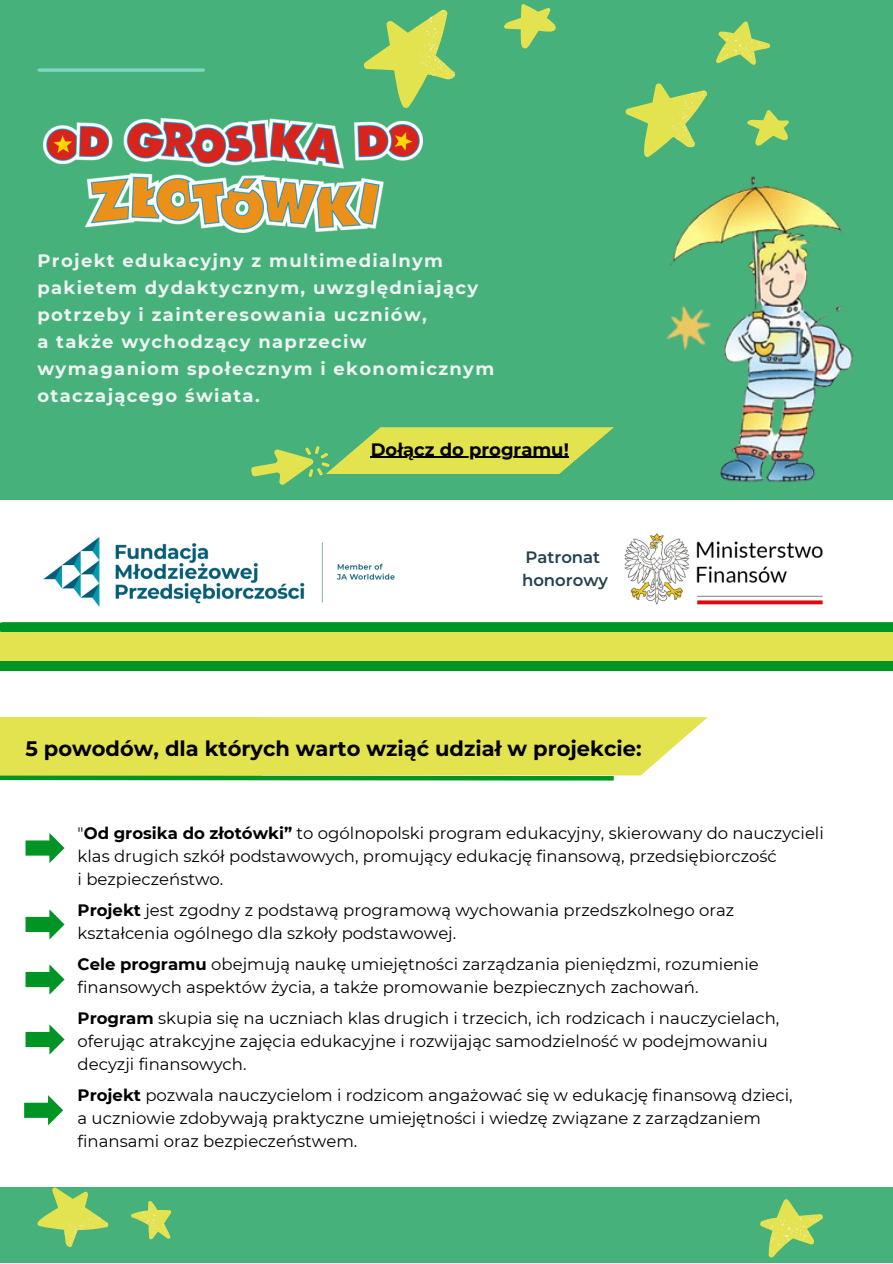
<style>
.page{position:relative;width:893px;height:1264px;background:#fff}
.page>*{position:absolute;margin:0;border:0;box-sizing:border-box;transform-origin:0 0}
.t1{font:700 21px "Montserrat";color:#000}
.t2{font:700 18px/27px "Montserrat";letter-spacing:.075em;color:#eef3f4}
.t3{font:700 18px "Montserrat";color:#000}
.t4{font:16.5px/23px "Montserrat";color:#000}
.t5{font:600 16.5px "Montserrat";color:#22404d}
.s1{font-weight:700}
</style>
<div class="page">
<div style="left:0;top:0;width:892px;height:500px;background:#46b17b"></div>
<svg style="left:39px;top:68px;width:164px;height:4px"></svg>
<img style="left:43px;top:537px;width:352px;height:70px">
<img style="left:624px;top:533px;width:199px;height:72px">
<svg style="left:251px;top:427px;width:363px;height:58px"></svg>
<div style="left:0;top:1187px;width:892px;height:75px;background:#46b17b"></div>
<img style="left:666px;top:176px;width:187px;height:307px">
<img style="left:44px;top:118px;width:378px;height:115px">
<svg style="left:625px;top:21px;width:164px;height:136px"></svg>
<svg style="left:363px;top:4px;width:193px;height:104px"></svg>
<div style="left:3px;top:622px;width:889px;height:10px;background:#009424"></div>
<div style="left:0;top:661px;width:892px;height:10px;background:#009424"></div>
<div style="left:0;top:632px;width:892px;height:29px;background:#e3e24f"></div>
<svg style="left:0;top:717px;width:707px;height:64px;background:#d7df58"></svg>
<svg style="left:760px;top:1199px;width:63px;height:59px"></svg>
<svg style="left:37px;top:1187px;width:135px;height:60px"></svg>
<svg style="left:26px;top:833px;width:39px;height:30px"></svg>
<svg style="left:26px;top:909px;width:39px;height:30px"></svg>
<svg style="left:26px;top:964px;width:39px;height:30px"></svg>
<svg style="left:26px;top:1024px;width:39px;height:30px"></svg>
<svg style="left:24px;top:1095px;width:39px;height:30px"></svg>
<p class="t2" style="left:37px;top:247px;width:442px">Projekt edukacyjny z multimedialnym pakietem dydaktycznym, uwzględniający potrzeby i zainteresowania uczniów,</p>
<p class="t2" style="left:37px;top:328px;width:458px">a także wychodzący naprzeciw wymaganiom społecznym i ekonomicznym otaczającego świata.</p>
<p class="t3" style="left:371px;top:438px;width:200px">Dołącz do programu!</p>
<p class="t5" style="left:525px;top:547px;width:76px">Patronat</p>
<p class="t5" style="left:522px;top:570px;width:88px">honorowy</p>
<p class="t1" style="left:26px;top:735px;width:617px">5 powodów, dla których warto wziąć udział w projekcie:</p>
<p class="t4" style="left:78px;top:821px;width:747px">"<span class="s1">Od grosika do złotówki”</span> to ogólnopolski program edukacyjny, skierowany do nauczycieli klas drugich szkół podstawowych, promujący edukację finansową, przedsiębiorczość</p>
<p class="t4" style="left:78px;top:867px;width:147px">i bezpieczeństwo.</p>
<p class="t4" style="left:78px;top:898px;width:658px"><span class="s1">Projekt</span> jest zgodny z podstawą programową wychowania przedszkolnego oraz kształcenia ogólnego dla szkoły podstawowej.</p>
<p class="t4" style="left:78px;top:952px;width:682px"><span class="s1">Cele programu</span> obejmują naukę umiejętności zarządzania pieniędzmi, rozumienie finansowych aspektów życia, a także promowanie bezpiecznych zachowań.</p>
<p class="t4" style="left:78px;top:1006px;width:703px"><span class="s1">Program</span> skupia się na uczniach klas drugich i trzecich, ich rodzicach i nauczycielach, oferując atrakcyjne zajęcia edukacyjne i rozwijając samodzielność w podejmowaniu</p>
<p class="t4" style="left:78px;top:1052px;width:170px">decyzji finansowych.</p>
<p class="t4" style="left:78px;top:1083px;width:716px"><span class="s1">Projekt</span> pozwala nauczycielom i rodzicom angażować się w edukację finansową dzieci,</p>
<p class="t4" style="left:78px;top:1106px;width:684px">a uczniowie zdobywają praktyczne umiejętności i wiedzę związane z zarządzaniem finansami oraz bezpieczeństwem.</p>
</div>
